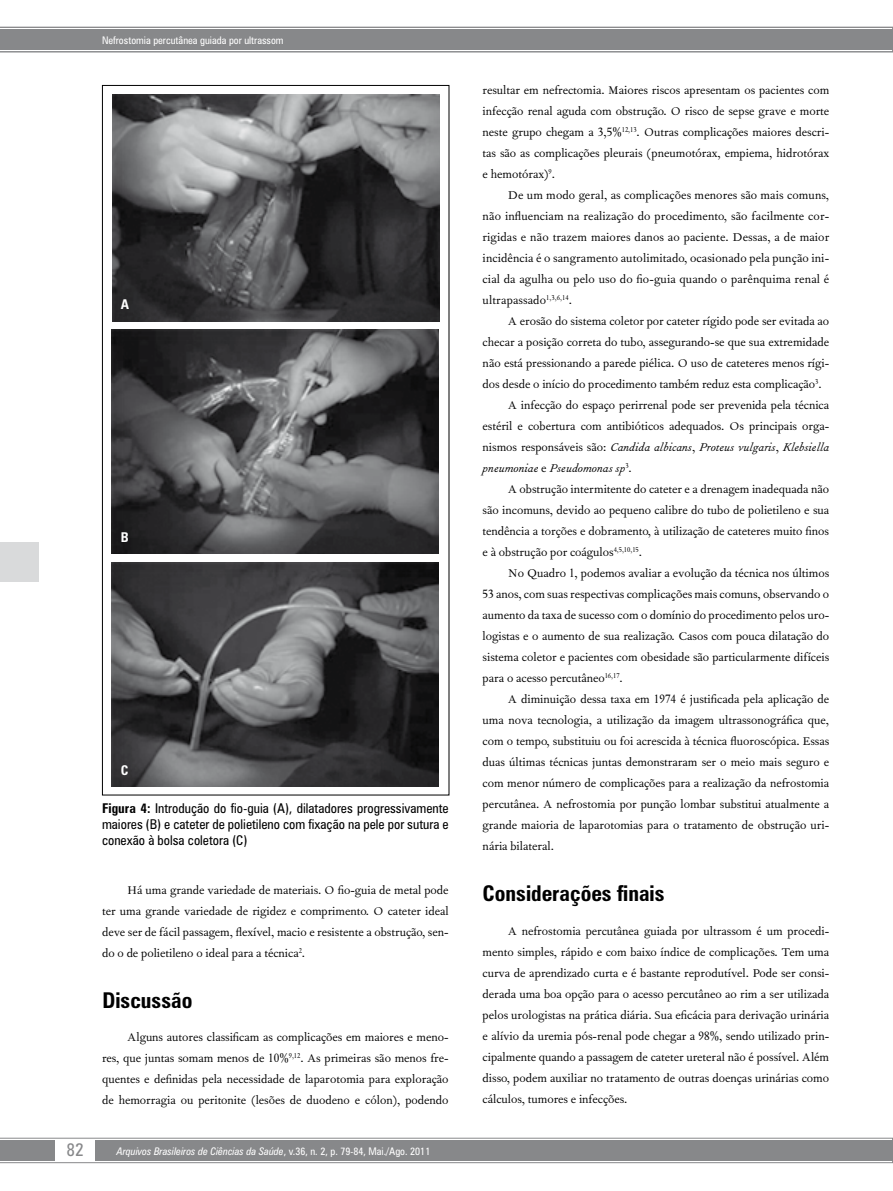
<style>
.page{position:relative;width:893px;height:1191px;background:#fff}
.page>*{position:absolute;margin:0;border:0;box-sizing:border-box;transform-origin:0 0}
.t1{font:700 condensed 21.75px "Zurich BT";color:#000}
.t2{font:condensed 18px "Zurich BT";color:#87888a}
.t3{font:13.5px/21px "Fournier MT Std";color:#000;text-align:justify}
.t4{font:condensed 13.5px/16.2px "Zurich BT";color:#000;text-align:justify}
.t5{font:italic 13.5px "Fournier MT Std";color:#000}
.t6{font:700 condensed 13.5px "Zurich BT";color:#fff}
.t7{font:italic condensed 10.5px "Zurich BT";color:#fff}
.t8{font:condensed 10.5px "Zurich BT";color:#fff}
.s1{font-weight:700}
.s2{font-style:normal}
</style>
<div class="page">
<svg style="left:0;top:1137px;width:893px;height:26px;background:#959698"></svg>
<div style="left:55px;top:1139px;width:40px;height:22px;background:#fff"></div>
<div style="left:0;top:542px;width:38px;height:39px;background:#d9dadb"></div>
<svg style="left:0;top:27px;width:893px;height:25px;background:#919293"></svg>
<img style="left:112px;top:94px;width:327px;height:227px">
<img style="left:112px;top:330px;width:327px;height:224px">
<img style="left:112px;top:562px;width:327px;height:224px">
<p class="t8" style="left:102px;top:34px;width:183px">Nefrostomia percutânea guiada por ultrassom</p>
<p class="t6" style="left:121px;top:296px;width:10px">A</p>
<p class="t6" style="left:121px;top:529px;width:9px">B</p>
<p class="t6" style="left:121px;top:762px;width:9px">C</p>
<p class="t4" style="left:102px;top:799px;width:348px"><span class="s1">Figura 4:</span> Introdução do fio-guia (A), dilatadores progressivamente maiores (B) e cateter de polietileno com fixação na pele por sutura e conexão à bolsa coletora (C)</p>
<p class="t3" style="left:102px;top:879px;width:348px;text-indent:26px">Há uma grande variedade de materiais. O fio-guia de metal pode ter uma grande variedade de rigidez e comprimento. O cateter ideal deve ser de fácil passagem, flexível, macio e resistente a obstrução, sen&shy;do o de polietileno o ideal para a técnica<sup>2</sup>.</p>
<h1 class="t1" style="left:102px;top:986px;width:92px">Discussão</h1>
<p class="t3" style="left:102px;top:1026px;width:348px;text-indent:26px">Alguns autores classificam as complicações em maiores e meno&shy;res, que juntas somam menos de 10%<sup>9,12</sup>. As primeiras são menos fre&shy;quentes e definidas pela necessidade de laparotomia para exploração de hemorragia ou peritonite (lesões de duodeno e cólon), podendo</p>
<h2 class="t2" style="left:66px;top:1138px;width:19px">82</h2>
<p class="t7" style="left:117px;top:1144px;width:315px">Arquivos Brasileiros de Ciências da Saúde<span class="s2">, v.36, n. 2, p. 79-84, Mai./Ago. 2011</span></p>
<p class="t3" style="left:483px;top:79px;width:348px">resultar em nefrectomia. Maiores riscos apresentam os pacientes com infecção renal aguda com obstrução. O risco de sepse grave e morte neste grupo chegam a 3,5%<sup>12,13</sup>. Outras complicações maiores descri&shy;tas são as complicações pleurais (pneumotórax, empiema, hidrotórax e hemotórax)<sup>9</sup>.</p>
<p class="t3" style="left:483px;top:184px;width:348px;text-indent:26px">De um modo geral, as complicações menores são mais comuns, não influenciam na realização do procedimento, são facilmente cor&shy;rigidas e não trazem maiores danos ao paciente. Dessas, a de maior incidência é o sangramento autolimitado, ocasionado pela punção ini&shy;cial da agulha ou pelo uso do fio-guia quando o parênquima renal é ultrapassado<sup>1,3,6,14</sup>.</p>
<p class="t3" style="left:508px;top:310px;width:323px">A erosão do sistema coletor por cateter rígido pode ser evitada ao</p>
<p class="t3" style="left:483px;top:331px;width:348px">checar a posição correta do tubo, assegurando-se que sua extremidade</p>
<p class="t3" style="left:483px;top:352px;width:348px">não está pressionando a parede piélica. O uso de cateteres menos rígi-</p>
<p class="t3" style="left:483px;top:373px;width:341px">dos desde o início do procedimento também reduz esta complicação<sup>3</sup>.</p>
<p class="t3" style="left:508px;top:394px;width:322px">A infecção do espaço perirrenal pode ser prevenida pela técnica</p>
<p class="t3" style="left:483px;top:415px;width:348px">estéril e cobertura com antibióticos adequados. Os principais orga-</p>
<p class="t5" style="left:483px;top:439px;width:348px"><span class="s2">nismos responsáveis são:</span> Candida albicans<span class="s2">,</span> Proteus vulgaris<span class="s2">,</span> Klebsiella</p>
<p class="t5" style="left:483px;top:460px;width:151px">pneumoniae <span class="s2">e</span> Pseudomonas sp<sup>3</sup><span class="s2">.</span></p>
<p class="t3" style="left:508px;top:478px;width:323px">A obstrução intermitente do cateter e a drenagem inadequada não</p>
<p class="t3" style="left:483px;top:499px;width:348px">são incomuns, devido ao pequeno calibre do tubo de polietileno e sua</p>
<p class="t3" style="left:483px;top:520px;width:348px">tendência a torções e dobramento, à utilização de cateteres muito finos</p>
<p class="t3" style="left:483px;top:541px;width:161px">e à obstrução por coágulos<sup>4,5,10,15</sup>.</p>
<p class="t3" style="left:508px;top:562px;width:323px">No Quadro 1, podemos avaliar a evolução da técnica nos últimos</p>
<p class="t3" style="left:483px;top:583px;width:348px">53 anos, com suas respectivas complicações mais comuns, observando o</p>
<p class="t3" style="left:483px;top:604px;width:348px">aumento da taxa de sucesso com o domínio do procedimento pelos uro-</p>
<p class="t3" style="left:483px;top:625px;width:348px">logistas e o aumento de sua realização. Casos com pouca dilatação do</p>
<p class="t3" style="left:483px;top:646px;width:348px">sistema coletor e pacientes com obesidade são particularmente difíceis</p>
<p class="t3" style="left:483px;top:667px;width:142px">para o acesso percutâneo<sup>16,17</sup>.</p>
<p class="t3" style="left:508px;top:688px;width:322px">A diminuição dessa taxa em 1974 é justificada pela aplicação de</p>
<p class="t3" style="left:483px;top:709px;width:348px">uma nova tecnologia, a utilização da imagem ultrassonográfica que,</p>
<p class="t3" style="left:483px;top:730px;width:348px">com o tempo, substituiu ou foi acrescida à técnica fluoroscópica. Essas</p>
<p class="t3" style="left:483px;top:751px;width:348px">duas últimas técnicas juntas demonstraram ser o meio mais seguro e</p>
<p class="t3" style="left:483px;top:772px;width:348px">com menor número de complicações para a realização da nefrostomia</p>
<p class="t3" style="left:483px;top:793px;width:348px">percutânea. A nefrostomia por punção lombar substitui atualmente a</p>
<p class="t3" style="left:483px;top:814px;width:348px">grande maioria de laparotomias para o tratamento de obstrução uri-</p>
<p class="t3" style="left:483px;top:835px;width:73px">nária bilateral.</p>
<h1 class="t1" style="left:483px;top:880px;width:183px">Considerações finais</h1>
<p class="t3" style="left:483px;top:920px;width:348px;text-indent:26px">A nefrostomia percutânea guiada por ultrassom é um procedi&shy;mento simples, rápido e com baixo índice de complicações. Tem uma curva de aprendizado curta e é bastante reprodutível. Pode ser consi&shy;derada uma boa opção para o acesso percutâneo ao rim a ser utilizada pelos urologistas na prática diária. Sua eficácia para derivação urinária e alívio da uremia pós-renal pode chegar a 98%, sendo utilizado prin&shy;cipalmente quando a passagem de cateter ureteral não é possível. Além disso, podem auxiliar no tratamento de outras doenças urinárias como cálculos, tumores e infecções.</p>
</div>
